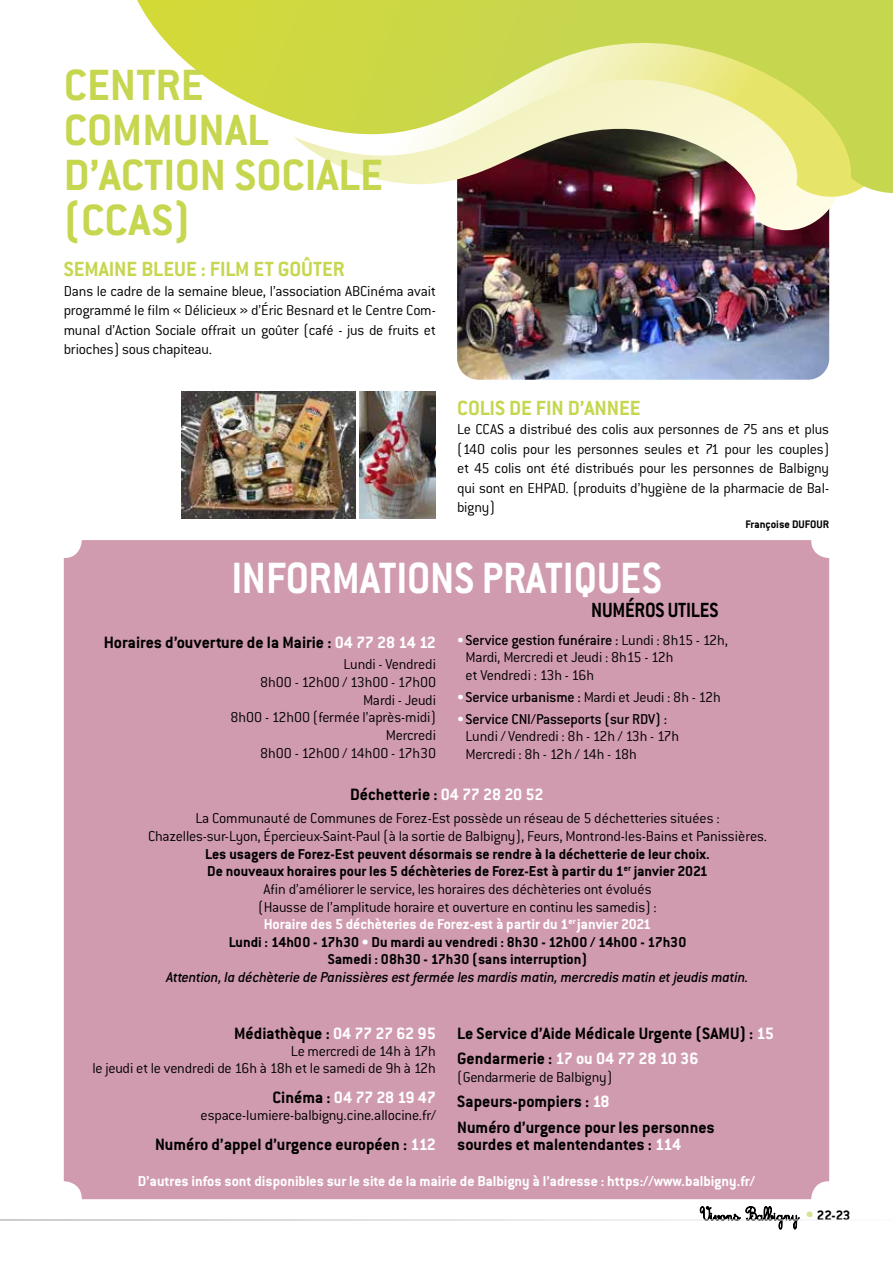
<style>
.page{position:relative;width:893px;height:1263px;background:#fff}
.page>*{position:absolute;margin:0;border:0;box-sizing:border-box;transform-origin:0 0}
.t1{font:700 48px/45px "Conduit ITC";color:#c7d64f}
.t2{font:700 48px "Conduit ITC";color:#fff;scale:.92 1}
.t3{font:700 22.5px "Conduit ITC";color:#c7d64f}
.t4{font:700 22.5px "Conduit ITC";letter-spacing:-.01em;color:#000;scale:.9 1}
.t5{font:700 18px/25.8px "Conduit ITC";color:#000}
.t6{font:700 18px "Conduit ITC";letter-spacing:-.005em;color:#fff}
.t7{font:300 15.75px/17.5px "Conduit ITC";letter-spacing:-.015em;color:#000;text-align:right}
.t8{font:700 15.75px/17.7px "Conduit ITC";color:#000;text-align:center}
.t9{font:700 15.75px "Conduit ITC";color:#fff}
.t10{font:italic 500 15.75px "Conduit ITC";letter-spacing:-.01em;color:#000}
.t11{font:700 15px "Conduit ITC";color:#000}
.t12{font:700 12px "Conduit ITC";color:#000}
.s1{color:#fff}
.s2{font-weight:500}
.s3{font-weight:300}
.s4{color:#000}
.s5{font-size:18px;color:#d9e28d}
</style>
<div class="page">
<img style="left:359px;top:391px;width:77px;height:128px">
<img style="left:182px;top:391px;width:173px;height:128px">
<img style="left:457px;top:230px;width:372px;height:150px">
<svg style="left:699px;top:1206px;width:101px;height:24px"></svg>
<div style="left:64px;top:540px;width:765px;height:659px;background:#d19baf;border-radius:18px"></div>
<hr style="left:0;top:1219px;width:893px;height:1px;background:#fff">
<img style="left:457px;top:197px;width:379px;height:33px">
<svg style="left:457px;top:193px;width:394px;height:4px;background:#81494d"></svg>
<svg style="left:137px;top:0;width:756px;height:193px"></svg>
<h1 class="t1" style="left:64px;top:62px;width:321px">CENTRE<br>COMMUNAL<br>D’ACTION SOCIALE (CCAS)</h1>
<h2 class="t3" style="left:64px;top:256px;width:283px">SEMAINE BLEUE : FILM ET GOÛTER</h2>
<p class="t7" style="left:64px;top:281px;width:374px;line-height:19.5px;text-align:justify">Dans le cadre de la semaine bleue, l’association ABCinéma avait programmé le film « Délicieux » d’Éric Besnard et le Centre Com&shy;munal d’Action Sociale offrait un goûter (café - jus de fruits et brioches) sous chapiteau.</p>
<h2 class="t3" style="left:457px;top:395px;width:185px">COLIS DE FIN D’ANNEE</h2>
<p class="t7" style="left:457px;top:420px;width:374px;line-height:19.5px;text-align:justify">Le CCAS a distribué des colis aux personnes de 75 ans et plus (140 colis pour les personnes seules et 71 pour les couples) et 45 colis ont été distribués pour les personnes de Balbigny qui sont en EHPAD. (produits d’hygiène de la pharmacie de Bal&shy;bigny)</p>
<p class="t12" style="left:745px;top:517px;width:85px">Françoise DUFOUR</p>
<h1 class="t2" style="left:231px;top:550px;width:469px">INFORMATIONS PRATIQUES</h1>
<p class="t5" style="left:104px;top:629px;width:334px">Horaires d’ouverture de la Mairie : <span class="s1">04 77 28 14 12</span></p>
<p class="t7" style="left:231px;top:656px;width:207px">Lundi - Vendredi<br>8h00 - 12h00 / 13h00 - 17h00<br>Mardi - Jeudi<br>8h00 - 12h00 (fermée l’après-midi)<br>Mercredi<br>8h00 - 12h00 / 14h00 - 17h30</p>
<h2 class="t4" style="left:591px;top:597px;width:143px">NUMÉROS UTILES</h2>
<p class="t7" style="left:466px;top:631px;width:264px;text-align:left;text-indent:-9px"><span class="s1">•</span><span class="s2">Service gestion funéraire :</span> Lundi : 8h15 - 12h,<br>Mardi, Mercredi et Jeudi : 8h15 - 12h<br>et Vendredi : 13h - 16h</p>
<p class="t7" style="left:457px;top:688px;width:265px"><span class="s1">•</span><span class="s2">Service urbanisme :</span> Mardi et Jeudi : 8h - 12h</p>
<p class="t7" style="left:466px;top:710px;width:215px;text-align:left;text-indent:-9px"><span class="s1">•</span><span class="s2">Service CNI/Passeports (sur RDV) :<br></span>Lundi / Vendredi : 8h - 12h / 13h - 17h<br>Mercredi : 8h - 12h / 14h - 18h</p>
<p class="t5" style="left:350px;top:782px;width:195px">Déchetterie : <span class="s1">04 77 28 20 52</span></p>
<p class="t7" style="left:148px;top:810px;width:620px;text-align:center">La Communauté de Communes de Forez-Est possède un réseau de 5 déchetteries situées :<br>Chazelles-sur-Lyon, Épercieux-Saint-Paul (à la sortie de Balbigny), Feurs, Montrond-les-Bains et Panissières.</p>
<p class="t8" style="left:205px;top:844px;width:506px">Les usagers de Forez-Est peuvent désormais se rendre à la déchetterie de leur choix.<br>De nouveaux horaires pour les 5 déchèteries de Forez-Est à partir du 1<sup>er</sup> janvier 2021<br><span class="s3">Afin d’améliorer le service, les horaires des déchèteries ont évolués<br>(Hausse de l’amplitude horaire et ouverture en continu les samedis) :<br></span><span class="s1">Horaire des 5 déchèteries de Forez-est à partir du 1</span><sup>er</sup> <span class="s1">janvier 2021<br></span>Lundi : 14h00 - 17h30 <span class="s1">•</span> Du mardi au vendredi : 8h30 - 12h00 / 14h00 - 17h30<br>Samedi : 08h30 - 17h30 (sans interruption)</p>
<p class="t10" style="left:166px;top:968px;width:584px">Attention, la déchèterie de Panissières est fermée les mardis matin, mercredis matin et jeudis matin.</p>
<p class="t5" style="left:234px;top:1020px;width:203px">Médiathèque : <span class="s1">04 77 27 62 95</span></p>
<p class="t7" style="left:92px;top:1042px;width:345px">Le mercredi de 14h à 17h<br>le jeudi et le vendredi de 16h à 18h et le samedi de 9h à 12h</p>
<p class="t6" style="left:272px;top:1087px;width:165px"><span class="s4">Cinéma :</span> 04 77 28 19 47</p>
<p class="t7" style="left:201px;top:1107px;width:237px">espace-lumiere-balbigny.cine.allocine.fr/</p>
<p class="t5" style="left:155px;top:1131px;width:282px">Numéro d’appel d’urgence européen : <span class="s1">112</span></p>
<p class="t5" style="left:457px;top:1020px;width:318px">Le Service d’Aide Médicale Urgente (SAMU) : <span class="s1">15<br></span>Gendarmerie : <span class="s1">17 ou 04 77 28 10 36</span></p>
<p class="t7" style="left:457px;top:1068px;width:157px">(Gendarmerie de Balbigny)</p>
<p class="t5" style="left:457px;top:1088px;width:259px">Sapeurs-pompiers : <span class="s1">18<br></span>Numéro d’urgence pour les personnes</p>
<p class="t5" style="left:457px;top:1131px;width:225px">sourdes et malentendantes : <span class="s1">114</span></p>
<p class="t9" style="left:138px;top:1171px;width:619px">D’autres infos sont disponibles sur le site de la mairie de Balbigny à l’adresse : https://www.balbigny.fr/</p>
<p class="t11" style="left:806px;top:1207px;width:46px"><span class="s5">•</span> 22-23</p>
</div>
